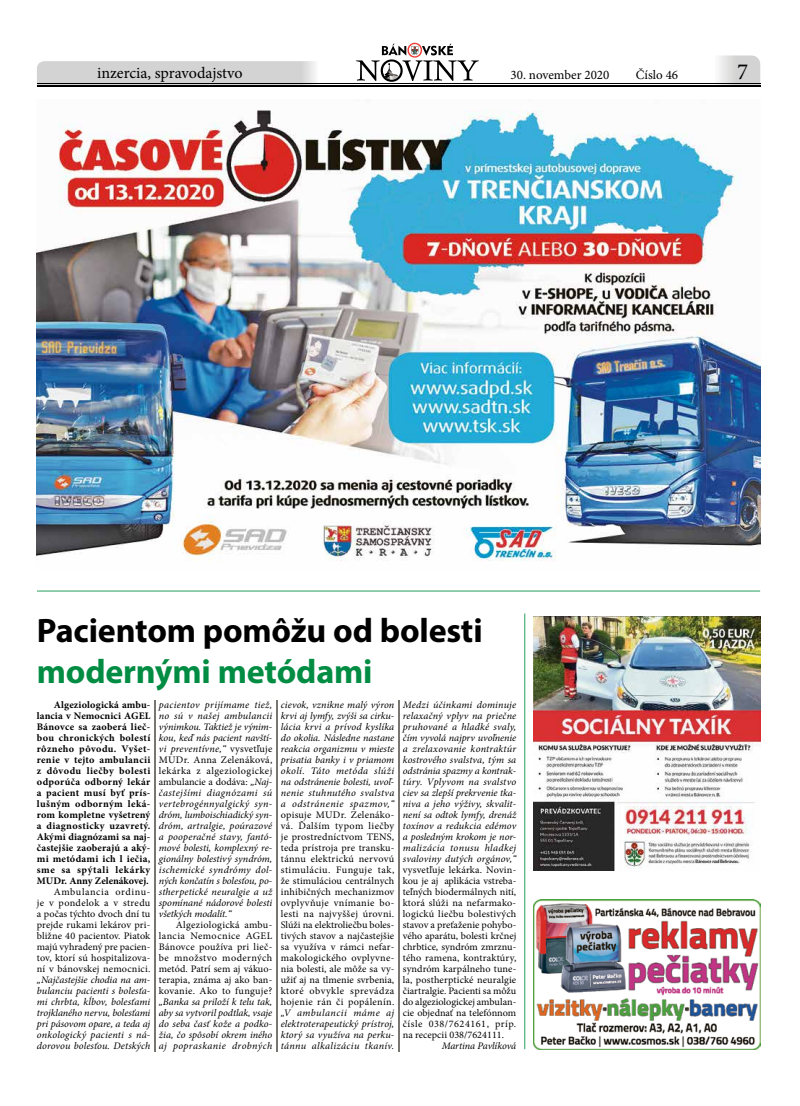
<style>
.page{position:relative;width:800px;height:1106px;background:#fff}
.page>*{position:absolute;margin:0;border:0;box-sizing:border-box;transform-origin:0 0}
.t1{font:700 34px "Myriad Pro";letter-spacing:-.005em;color:#000}
.t2{font:700 34px "Myriad Pro";letter-spacing:-.005em;color:#008c42}
.t3{font:23px "Minion Pro";color:#000}
.t4{font:16px "Minion Pro";color:#000}
.t5{font:13px "Minion Pro";color:#000}
.t6{font:italic 10px/11px "Minion Pro";letter-spacing:.015em;color:#000;text-align:justify}
.t7{font:10px/11px "Minion Pro";letter-spacing:.015em;color:#000;text-align:justify}
.t8{font:700 10px/11px "Minion Pro";letter-spacing:.025em;color:#000;text-align:justify}
.t9{font:italic 10px "Minion Pro";letter-spacing:-.01em;color:#000}
.s1{font-style:normal}
</style>
<div class="page">
<svg style="left:713px;top:55px;width:47px;height:29px"></svg>
<svg style="left:37px;top:61px;width:281px;height:23px"></svg>
<svg style="left:356px;top:43px;width:122px;height:39px"></svg>
<hr style="left:37px;top:84px;width:723px;height:1px;background:#000">
<hr style="left:37px;top:85px;width:723px;height:2px;background:#000">
<img style="left:37px;top:110px;width:723px;height:451px">
<hr style="left:154px;top:700px;width:1px;height:351px;background:#797571">
<hr style="left:276px;top:700px;width:1px;height:351px;background:#797571">
<hr style="left:398px;top:700px;width:1px;height:351px;background:#797571">
<hr style="left:37px;top:590px;width:723px;height:1px;background:#008c42">
<hr style="left:524px;top:613px;width:1px;height:436px;background:#008c42">
<img style="left:533px;top:899px;width:227px;height:150px">
<img style="left:533px;top:616px;width:227px;height:254px">
<h3 class="t4" style="left:97px;top:62px;width:147px">inzercia, spravodajstvo</h3>
<h3 class="t5" style="left:510px;top:66px;width:100px">30. november 2020</h3>
<h3 class="t5" style="left:635px;top:66px;width:44px">Číslo 46</h3>
<h2 class="t3" style="left:737px;top:57px;width:13px">7</h2>
<h1 class="t1" style="left:37px;top:608px;width:447px">Pacientom pomôžu od bolesti</h1>
<h1 class="t2" style="left:37px;top:649px;width:337px">modernými metódami</h1>
<p class="t8" style="left:37px;top:699px;width:115px;text-indent:17px">Algeziologická ambu&shy;lancia v Nemocnici AGEL Bánovce sa zaoberá lieč&shy;bou chronických bolestí rôzneho pôvodu. Vyšet&shy;renie v tejto ambulancii z dôvodu liečby bolesti odporúča odborný lekár a pacient musí byť prís&shy;lušným odborným leká&shy;rom kompletne vyšetrený a diagnosticky uzavretý.<br>Akými diagnózami sa naj&shy;častejšie zaoberajú a aký&shy;mi metódami ich l iečia, sme sa spýtali lekárky MUDr. Anny Zelenákovej.</p>
<p class="t7" style="left:37px;top:886px;width:115px;text-indent:17px">Ambulancia ordinu&shy;je v pondelok a v stredu a počas týchto dvoch dní tu prejde rukami lekárov pri&shy;bližne 40 pacientov. Piatok majú vyhradený pre pacien&shy;tov, ktorí sú hospitalizova&shy;ní v bánovskej nemocnici.</p>
<p class="t6" style="left:37px;top:974px;width:115px">„Najčastejšie chodia na am&shy;bulanciu pacienti s bolesťa&shy;mi chrbta, kĺbov, bolesťami trojklaného nervu, bolesťami pri pásovom opare, a teda aj onkologický pacienti s ná&shy;dorovou bolesťou. Detských</p>
<p class="t6" style="left:281px;top:699px;width:115px">cievok, vznikne malý výron krvi aj lymfy, zvýši sa cirku&shy;lácia krvi a prívod kyslíka do okolia. Následne nastane reakcia organizmu v mieste prisatia banky i v priamom okolí. Táto metóda slúži na odstránenie bolesti, uvoľ&shy;nenie stuhnutého svalstva a odstránenie spazmov,“</p>
<p class="t7" style="left:281px;top:809px;width:115px">opisuje MUDr. Zelenáko&shy;vá. Ďalším typom liečby je prostredníctvom TENS, teda prístroja pre transku&shy;tánnu elektrickú nervovú stimuláciu. Funguje tak, že stimuláciou centrálnych inhibičných mechanizmov ovplyvňuje vnímanie bo&shy;lesti na najvyššej úrovni.<br>Slúži na elektroliečbu boles&shy;tivých stavov a najčastejšie sa využíva v rámci nefar&shy;makologického ovplyvne&shy;nia bolesti, ale môže sa vy&shy;užiť aj na tlmenie svrbenia, ktoré obvykle sprevádza hojenie rán či popálenín.</p>
<p class="t6" style="left:281px;top:1007px;width:115px">„V ambulancii máme aj elektroterapeutický prístroj, ktorý sa využíva na perku&shy;tánnu alkalizáciu tkanív.</p>
<p class="t6" style="left:403px;top:699px;width:115px">Medzi účinkami dominuje relaxačný vplyv na priečne pruhované a hladké svaly, čím vyvolá najprv uvoľnenie a zrelaxovanie kontraktúr kostrového svalstva, tým sa odstránia spazmy a kontrak&shy;túry. Vplyvom na svalstvo ciev sa zlepší prekrvenie tka&shy;niva a jeho výživy, skvalit&shy;není sa odtok lymfy, drenáž toxínov a redukcia edémov a posledným krokom je nor&shy;malizácia tonusu hladkej svaloviny dutých orgánov,“</p>
<p class="t7" style="left:403px;top:864px;width:115px">vysvetľuje lekárka. Novin&shy;kou je aj aplikácia vstreba&shy;teľných biodermálnych nití, ktorá slúži na nefarmako&shy;logickú liečbu bolestivých stavov a preťaženie pohybo&shy;vého aparátu, bolesti krčnej chrbtice, syndróm zmrznu&shy;tého ramena, kontraktúry, syndróm karpálneho tune&shy;la, postherptické neuralgie čiartralgie. Pacienti sa môžu do algeziologickej ambulan&shy;cie objednať na telefónnom čísle 038/7624161, príp. na recepcii 038/7624111.</p>
<p class="t9" style="left:441px;top:1038px;width:76px">Martina Pavlíková</p>
<p class="t6" style="left:159px;top:699px;width:115px">pacientov prijímame tiež, no sú v našej ambulancii výnimkou. Taktiež je výnim&shy;kou, keď nás pacient navští&shy;vi preventívne,“ <span class="s1">vysvetľuje MUDr. Anna Zelenáková, lekárka z algeziologickej ambulancie a dodáva:</span> „Naj&shy;častejšími diagnózami sú vertebrogénnyalgický syn&shy;dróm, lumboischiadický syn&shy;dróm, artralgie, poúrazové a pooperačné stavy, fantó&shy;mové bolesti, komplexný re&shy;gionálny bolestivý syndróm, ischemické syndrómy dol&shy;ných končatín s bolesťou, po&shy;stherpetické neuralgie a už spomínané nádorové bolesti všetkých modalít.“</p>
<p class="t7" style="left:159px;top:919px;width:115px;text-indent:17px">Algeziologická ambu&shy;lancia Nemocnice AGEL Bánovce používa pri lieč&shy;be množstvo moderných metód. Patrí sem aj vákuo&shy;terapia, známa aj ako ban&shy;kovanie. Ako to funguje?</p>
<p class="t6" style="left:159px;top:996px;width:115px">„Banka sa priloží k telu tak, aby sa vytvoril podtlak, vsaje do seba časť kože a podko&shy;žia, čo spôsobí okrem iného aj popraskanie drobných</p>
</div>
